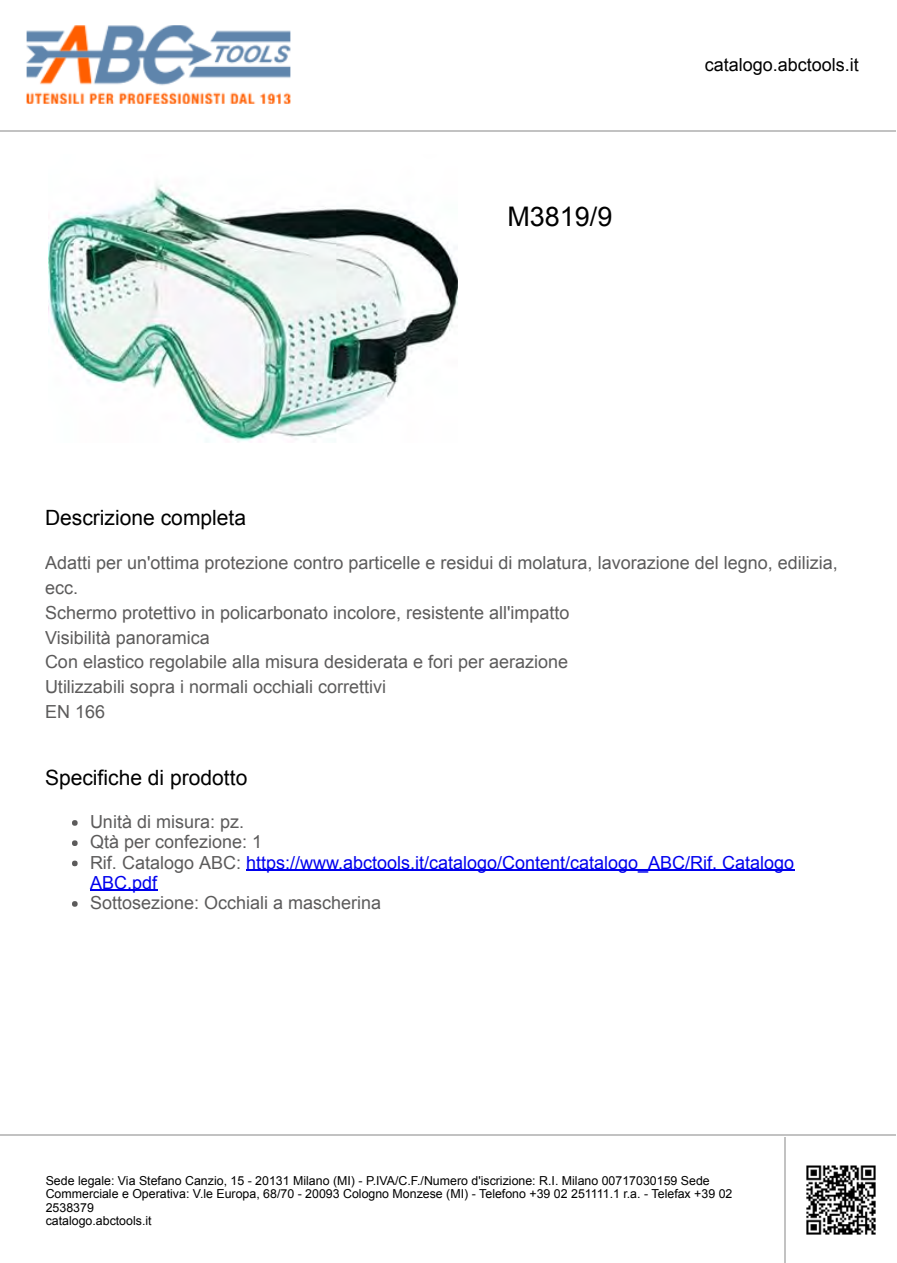
<style>
.page{position:relative;width:897px;height:1263px;background:#fff}
.page>*{position:absolute;margin:0;border:0;box-sizing:border-box;transform-origin:0 0}
.t1{font:27px "Arial";color:#000}
.t2{font:21px "Arial";color:#000}
.t3{font:18px/24.8px "Arial";color:#5c5b5b}
.t4{font:18px/20.2px "Arial";color:#00e}
.t5{font:18px "Arial";color:#000}
.t6{font:12.3px/13.5px "Arial";color:#000}
.s1{color:#5c5b5b}
</style>
<div class="page">
<img style="left:48px;top:183px;width:410px;height:259px">
<svg style="left:72px;top:820px;width:6px;height:6px"></svg>
<svg style="left:72px;top:840px;width:6px;height:6px"></svg>
<svg style="left:72px;top:861px;width:6px;height:5px"></svg>
<hr style="left:246px;top:870px;width:548px;height:1px;background:#00e">
<hr style="left:90px;top:890px;width:67px;height:1px;background:#00e">
<svg style="left:72px;top:901px;width:6px;height:6px"></svg>
<hr style="left:0;top:130px;width:896px;height:2px;background:#c2c2c2">
<img style="left:26px;top:25px;width:265px;height:79px">
<hr style="left:0;top:1134px;width:896px;height:1px;background:#c2c2c2">
<hr style="left:784px;top:1137px;width:1px;height:126px;background:#c2c2c2">
<img style="left:806px;top:1165px;width:70px;height:70px">
<h1 class="t1" style="left:507px;top:199px;width:107px">M3819/9</h1>
<p class="t5" style="left:705px;top:53px;width:156px">catalogo.abctools.it</p>
<p class="t2" style="left:45px;top:504px;width:203px">Descrizione completa</p>
<p class="t3" style="left:45px;top:551px;width:794px">Adatti per un'ottima protezione contro particelle e residui di molatura, lavorazione del legno, edilizia, ecc.<br>Schermo protettivo in policarbonato incolore, resistente all'impatto<br>Visibilità panoramica<br>Con elastico regolabile alla misura desiderata e fori per aerazione<br>Utilizzabili sopra i normali occhiali correttivi<br>EN 166</p>
<p class="t2" style="left:45px;top:764px;width:204px">Specifiche di prodotto</p>
<p class="t4" style="left:90px;top:812px;width:706px"><span class="s1">Unità di misura: pz.<br>Qtà per confezione: 1<br>Rif. Catalogo ABC:</span> https://www.abctools.it/catalogo/Content/catalogo_ABC/Rif. Catalogo ABC.pdf</p>
<p class="t3" style="left:90px;top:890px;width:293px">Sottosezione: Occhiali a mascherina</p>
<p class="t6" style="left:46px;top:1174px;width:688px">Sede legale: Via Stefano Canzio, 15 - 20131 Milano (MI) - P.IVA/C.F./Numero d'iscrizione: R.I. Milano 00717030159 Sede Commerciale e Operativa: V.le Europa, 68/70 - 20093 Cologno Monzese (MI) - Telefono +39 02 251111.1 r.a. - Telefax +39 02<br>2538379<br>catalogo.abctools.it</p>
</div>
